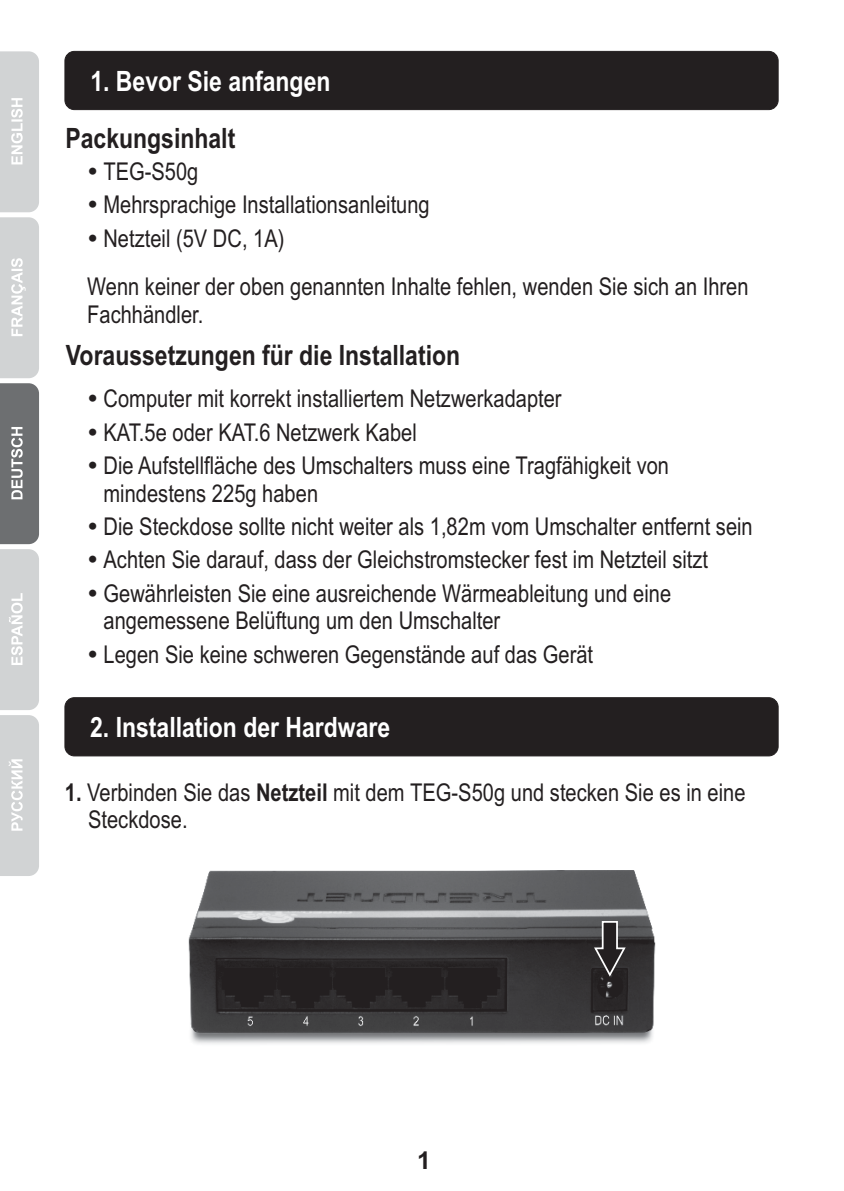
<style>
.page{position:relative;width:844px;height:1191px;background:#fff}
.page>*{position:absolute;margin:0;border:0;box-sizing:border-box;transform-origin:0 0}
.t1{font:700 28px "Arial Narrow";color:#231f20}
.t2{font:700 28px "Arial Narrow";color:#fff}
.t3{font:24.5px/33.2px "Arial Narrow";color:#231f20}
.t4{font:700 24.5px "Arial";color:#231f20}
.s1{font-weight:700}
</style>
<div class="page">
<svg style="left:0;top:51px;width:39px;height:825px"></svg>
<div style="left:65px;top:51px;width:713px;height:59px;background:#231f20;border-radius:9px"></div>
<div style="left:65px;top:51px;width:713px;height:59px;border:1px solid #231f20;border-radius:9px"></div>
<div style="left:65px;top:697px;width:713px;height:59px;background:#231f20;border:1px solid #231f20;border-radius:9px"></div>
<img style="left:189px;top:870px;width:466px;height:174px">
<svg style="left:592px;top:920px;width:35px;height:58px"></svg>
<p class="t2" style="left:90px;top:70px;width:241px">1. Bevor Sie anfangen</p>
<p class="t1" style="left:65px;top:128px;width:171px">Packungsinhalt</p>
<p class="t3" style="left:103px;top:157px;width:96px">TEG-S50g</p>
<p class="t3" style="left:103px;top:190px;width:328px">Mehrsprachige Installationsanleitung</p>
<p class="t3" style="left:103px;top:224px;width:182px">Netzteil (5V DC, 1A)</p>
<p class="t3" style="left:87px;top:275px;width:662px;line-height:27.7px">Wenn keiner der oben genannten Inhalte fehlen, wenden Sie sich an Ihren<br>Fachhändler.</p>
<p class="t1" style="left:66px;top:344px;width:395px">Voraussetzungen für die Installation</p>
<p class="t3" style="left:103px;top:384px;width:567px">Computer mit korrekt installiertem Netzwerkadapter<br>KAT.5e oder KAT.6 Netzwerk Kabel<br>Die Aufstellfläche des Umschalters muss eine Tragfähigkeit von</p>
<p class="t3" style="left:103px;top:479px;width:650px">mindestens 225g haben<br>Die Steckdose sollte nicht weiter als 1,82m vom Umschalter entfernt sein Achten Sie darauf, dass der Gleichstromstecker fest im Netzteil sitzt Gewährleisten Sie eine ausreichende Wärmeableitung und eine</p>
<p class="t3" style="left:103px;top:606px;width:491px">angemessene Belüftung um den Umschalter<br>Legen Sie keine schweren Gegenstände auf das Gerät</p>
<p class="t2" style="left:90px;top:716px;width:301px">2. Installation der Hardware</p>
<p class="t3" style="left:88px;top:780px;width:658px;line-height:27.7px;text-indent:-23px"><span class="s1">1.</span> Verbinden Sie das <span class="s1">Netzteil</span> mit dem TEG-S50g und stecken Sie es in eine<br>Steckdose.</p>
<p class="t4" style="left:417px;top:1151px;width:15px">1</p>
</div>
